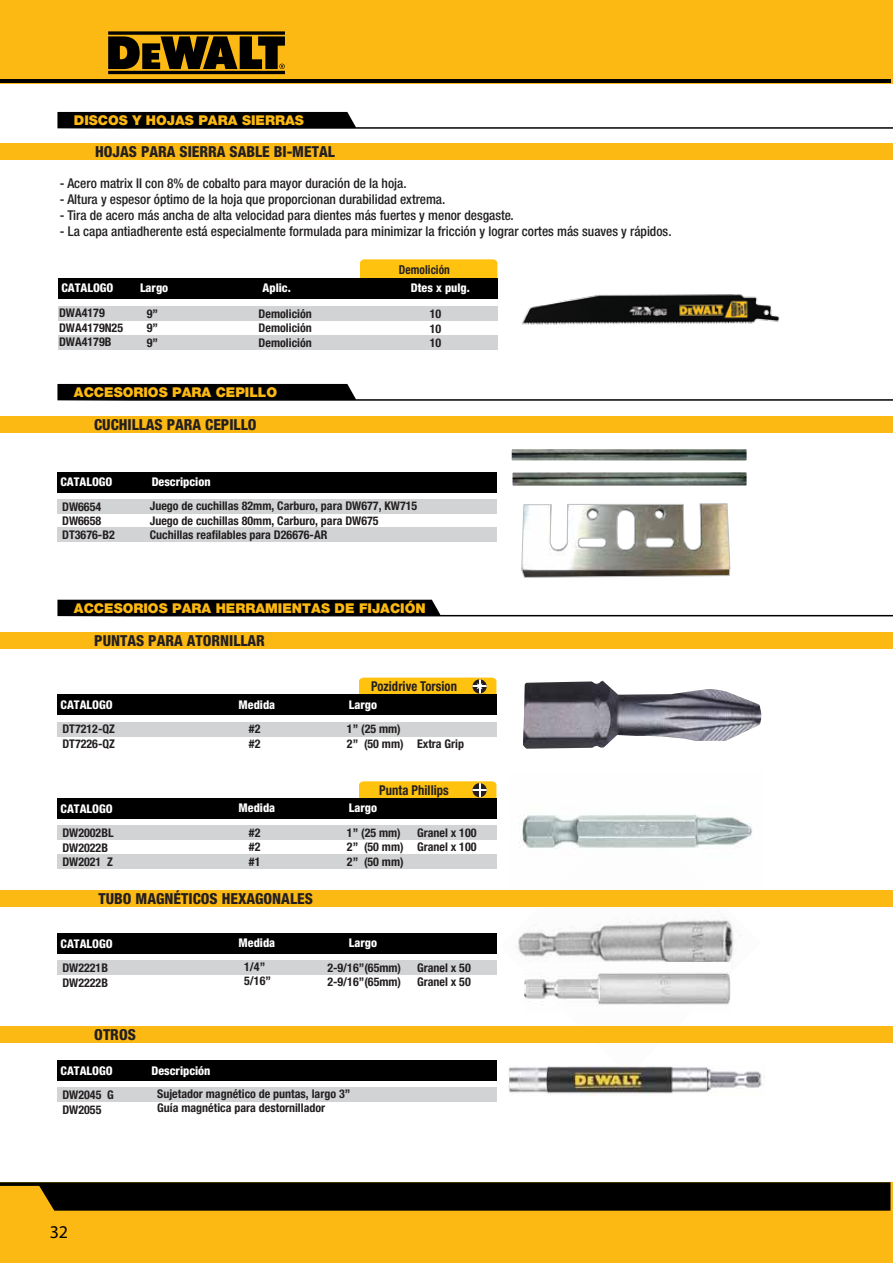
<style>
.page{position:relative;width:893px;height:1263px;background:#fff}
.page>*{position:absolute;margin:0;border:0;box-sizing:border-box;transform-origin:0 0}
.t1{font:800 condensed 15.15px "Helvetica Neue";color:#231f20}
.t2{font:700 condensed 13.65px "Helvetica Neue LT Std";letter-spacing:.005em;color:#231f20;scale:.93 1}
.t3{font:500 condensed 13.5px "Helvetica Neue LT Std";color:#231f20}
.t4{font:900 13.5px "Helvetica Neue";color:#fdb913}
.t5{font:700 condensed 12.3px "Helvetica Neue LT Std";letter-spacing:.005em;color:#231f20;scale:.93 1}
.t6{font:700 condensed 12px/14.4px "Helvetica Neue LT Std";color:#231f20}
.t7{font:800 condensed 12px "Helvetica Neue LT Std";color:#fff}
</style>
<div class="page">
<div style="left:0;top:1182px;width:893px;height:81px;background:#fdb913"></div>
<div style="left:0;top:0;width:893px;height:83px;background:#fdb913"></div>
<hr style="left:0;top:79px;width:890px;height:4px;background:#000">
<svg style="left:0;top:1182px;width:890px;height:29px;background:#100c01"></svg>
<svg style="left:108px;top:31px;width:177px;height:43px"></svg>
<img style="left:518px;top:916px;width:216px;height:81px">
<img style="left:521px;top:814px;width:231px;height:35px">
<img style="left:524px;top:962px;width:206px;height:43px">
<svg style="left:360px;top:259px;width:137px;height:20px;background:#f2b912"></svg>
<div style="left:58px;top:306px;width:439px;height:15px;background:#d1d3d4"></div>
<div style="left:58px;top:336px;width:439px;height:14px;background:#d1d3d4"></div>
<div style="left:0;top:416px;width:893px;height:17px;background:#fdb913"></div>
<div style="left:0;top:632px;width:893px;height:17px;background:#fdb913"></div>
<div style="left:0;top:890px;width:893px;height:17px;background:#fdb913"></div>
<div style="left:57px;top:499px;width:439px;height:15px;background:#d1d3d4"></div>
<div style="left:57px;top:472px;width:439px;height:20px;background:#000"></div>
<div style="left:58px;top:279px;width:439px;height:20px;background:#000"></div>
<img style="left:522px;top:294px;width:258px;height:31px">
<svg style="left:57px;top:112px;width:836px;height:17px"></svg>
<svg style="left:57px;top:384px;width:836px;height:17px"></svg>
<svg style="left:57px;top:503px;width:836px;height:114px"></svg>
<img style="left:512px;top:450px;width:234px;height:10px">
<div style="left:509px;top:447px;width:240px;height:16px;border:2px solid #fff"></div>
<img style="left:513px;top:473px;width:233px;height:12px">
<div style="left:510px;top:470px;width:239px;height:18px;border:2px solid #fff"></div>
<svg style="left:523px;top:680px;width:239px;height:69px"></svg>
<svg style="left:359px;top:678px;width:137px;height:17px;background:#e6b114"></svg>
<div style="left:57px;top:722px;width:439px;height:14px;background:#d1d3d4"></div>
<div style="left:57px;top:695px;width:439px;height:20px;background:#000"></div>
<svg style="left:359px;top:781px;width:137px;height:17px;background:#f4bd19"></svg>
<div style="left:57px;top:825px;width:439px;height:15px;background:#d1d3d4"></div>
<div style="left:57px;top:854px;width:439px;height:15px;background:#d1d3d4"></div>
<div style="left:57px;top:798px;width:439px;height:20px;background:#000"></div>
<div style="left:57px;top:960px;width:439px;height:15px;background:#d1d3d4"></div>
<div style="left:57px;top:934px;width:439px;height:20px;background:#000"></div>
<div style="left:0;top:1026px;width:893px;height:17px;background:#fdb913"></div>
<div style="left:57px;top:1087px;width:439px;height:15px;background:#d1d3d4"></div>
<div style="left:57px;top:1061px;width:439px;height:20px;background:#000"></div>
<img style="left:508px;top:1065px;width:254px;height:30px">
<div style="left:0;top:143px;width:893px;height:17px;background:#fdb913"></div>
<p class="t4" style="left:74px;top:112px;width:231px">DISCOS Y HOJAS PARA SIERRAS</p>
<p class="t1" style="left:95px;top:142px;width:241px">HOJAS PARA SIERRA SABLE BI-METAL</p>
<p class="t3" style="left:60px;top:175px;width:348px">- Acero matrix II con 8% de cobalto para mayor duración de la hoja.</p>
<p class="t3" style="left:60px;top:191px;width:387px">- Altura y espesor óptimo de la hoja que proporcionan durabilidad extrema.</p>
<p class="t3" style="left:60px;top:207px;width:455px">- Tira de acero más ancha de alta velocidad para dientes más fuertes y menor desgaste.</p>
<p class="t3" style="left:60px;top:223px;width:613px">- La capa antiadherente está especialmente formulada para minimizar la fricción y lograr cortes más suaves y rápidos.</p>
<p class="t5" style="left:399px;top:262px;width:56px">Demolición</p>
<p class="t7" style="left:62px;top:281px;width:53px">CATALOGO</p>
<p class="t7" style="left:140px;top:281px;width:30px">Largo</p>
<p class="t7" style="left:263px;top:281px;width:30px">Aplic.</p>
<p class="t7" style="left:411px;top:281px;width:60px">Dtes x pulg.</p>
<p class="t6" style="left:59px;top:306px;width:66px">DWA4179<br>DWA4179N25<br>DWA4179B</p>
<p class="t6" style="left:147px;top:306px;width:13px;text-align:justify">9” 9” 9”</p>
<p class="t6" style="left:259px;top:306px;width:55px;text-align:justify">Demolición Demolición Demolición</p>
<p class="t4" style="left:74px;top:384px;width:205px">ACCESORIOS PARA CEPILLO</p>
<p class="t1" style="left:94px;top:415px;width:164px">CUCHILLAS PARA CEPILLO</p>
<p class="t6" style="left:430px;top:307px;width:13px;text-align:justify">10<br>10<br>10</p>
<p class="t7" style="left:60px;top:475px;width:53px">CATALOGO</p>
<p class="t7" style="left:152px;top:474px;width:60px">Descripcion</p>
<p class="t6" style="left:62px;top:499px;width:54px">DW6654<br>DW6658<br>DT3676-B2</p>
<p class="t6" style="left:150px;top:499px;width:269px">Juego de cuchillas 82mm, Carburo, para DW677, KW715<br>Juego de cuchillas 80mm, Carburo, para DW675<br>Cuchillas reafilables para D26676-AR</p>
<p class="t4" style="left:74px;top:600px;width:353px">ACCESORIOS PARA HERRAMIENTAS DE FIJACIÓN</p>
<p class="t1" style="left:94px;top:632px;width:172px">PUNTAS PARA ATORNILLAR</p>
<p class="t2" style="left:371px;top:678px;width:94px">Pozidrive Torsion</p>
<p class="t7" style="left:61px;top:697px;width:53px">CATALOGO</p>
<p class="t7" style="left:239px;top:697px;width:38px">Medida</p>
<p class="t7" style="left:349px;top:697px;width:30px">Largo</p>
<p class="t6" style="left:62px;top:722px;width:54px">DT7212-QZ<br>DT7226-QZ</p>
<p class="t6" style="left:249px;top:721px;width:13px">#2 #2</p>
<p class="t6" style="left:347px;top:721px;width:119px">1” (25 mm)<br>2” (50 mm) Extra Grip</p>
<p class="t2" style="left:379px;top:782px;width:76px">Punta Phillips</p>
<p class="t7" style="left:61px;top:801px;width:53px">CATALOGO</p>
<p class="t7" style="left:239px;top:801px;width:38px">Medida</p>
<p class="t7" style="left:349px;top:801px;width:30px">Largo</p>
<p class="t6" style="left:62px;top:825px;width:53px">DW2002BL<br>DW2022B<br>DW2021 Z</p>
<p class="t6" style="left:249px;top:825px;width:13px;text-align:justify">#2 #2 #1</p>
<p class="t6" style="left:347px;top:825px;width:58px">1” (25 mm)<br>2” (50 mm)<br>2” (50 mm)</p>
<p class="t6" style="left:417px;top:825px;width:61px">Granel x 100<br>Granel x 100</p>
<p class="t1" style="left:99px;top:889px;width:216px">TUBO MAGNÉTICOS HEXAGONALES</p>
<p class="t7" style="left:61px;top:936px;width:53px">CATALOGO</p>
<p class="t7" style="left:239px;top:936px;width:38px">Medida</p>
<p class="t7" style="left:349px;top:936px;width:30px">Largo</p>
<p class="t6" style="left:62px;top:960px;width:47px">DW2221B<br>DW2222B</p>
<p class="t6" style="left:327px;top:960px;width:75px">2-9/16”(65mm)<br>2-9/16”(65mm)</p>
<p class="t6" style="left:417px;top:960px;width:55px">Granel x 50<br>Granel x 50</p>
<p class="t6" style="left:244px;top:959px;width:28px">1/4”<br>5/16”</p>
<p class="t1" style="left:94px;top:1025px;width:43px">OTROS</p>
<p class="t7" style="left:61px;top:1063px;width:53px">CATALOGO</p>
<p class="t7" style="left:152px;top:1063px;width:60px">Descripción</p>
<p class="t6" style="left:62px;top:1088px;width:53px">DW2045 G<br>DW2055</p>
<p class="t6" style="left:157px;top:1086px;width:195px">Sujetador magnético de puntas, largo 3”<br>Guía magnética para destornillador</p>
</div>
